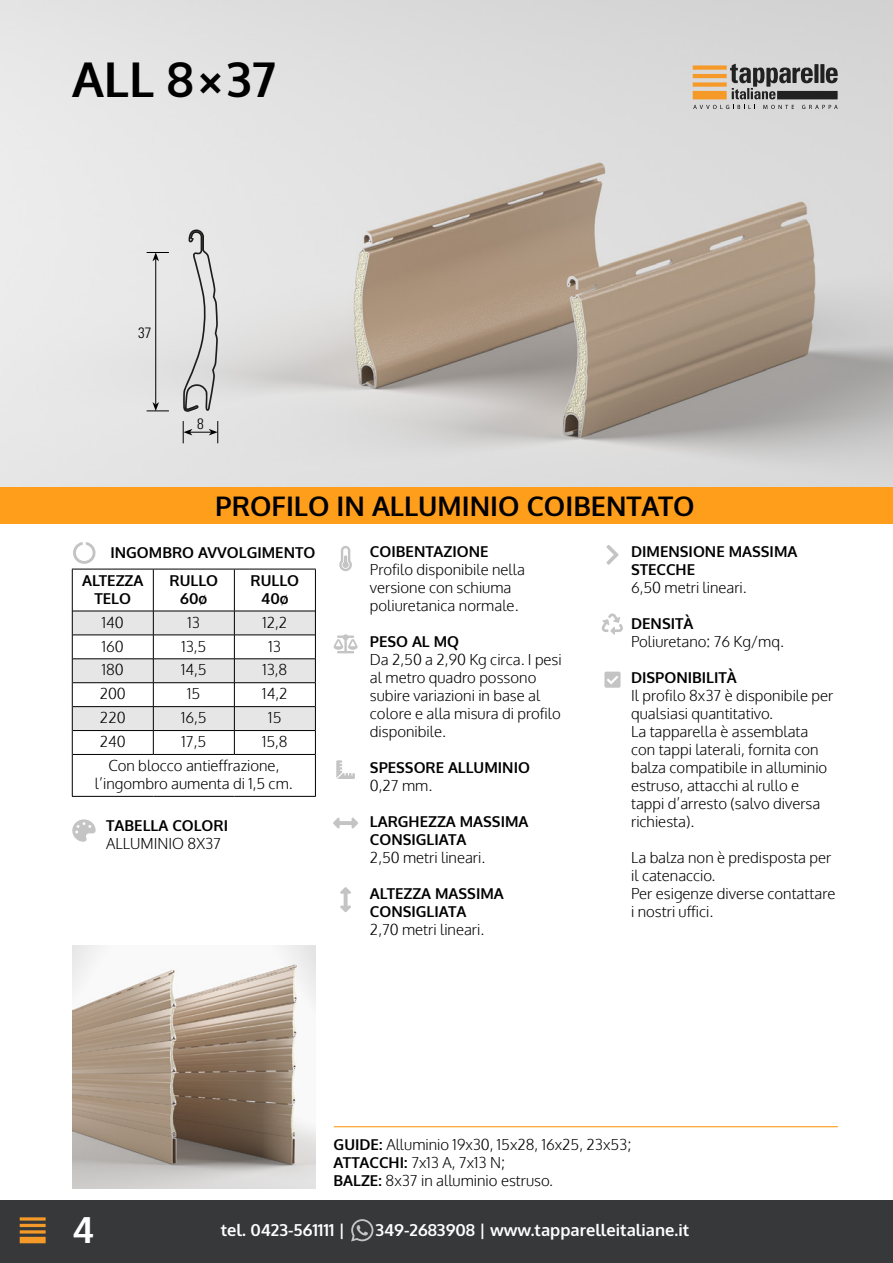
<style>
.page{position:relative;width:893px;height:1263px;background:#fff}
.page>*{position:absolute;margin:0;border:0;box-sizing:border-box;transform-origin:0 0}
.t1{font:700 48px "Oxygen";color:#000}
.t2{font:700 36px "Oxygen";color:#fff}
.t3{font:700 27px "Oxygen";color:#000}
.t4{font:700 16.5px "Oxygen";color:#fff}
.t5{font:300 15px/18px "Oxygen";color:#000}
.t6{font:700 15px/18px "Oxygen";color:#000}
.t7{font:300 condensed 15px "Univers";color:#000}
.s1{font-weight:700}
</style>
<div class="page">
<div style="left:0;top:1200px;width:893px;height:63px;background:#363839"></div>
<hr style="left:20px;top:1217px;width:26px;height:3px;background:#f59a28">
<hr style="left:20px;top:1224px;width:26px;height:3px;background:#f59a28">
<hr style="left:20px;top:1230px;width:26px;height:3px;background:#f59a28">
<div style="left:20px;top:1237px;width:26px;height:6px;background:#f59a28"></div>
<div style="left:0;top:487px;width:893px;height:37px;background:#ff9e1b"></div>
<svg style="left:339px;top:546px;width:13px;height:25px"></svg>
<svg style="left:334px;top:634px;width:24px;height:19px"></svg>
<svg style="left:336px;top:760px;width:19px;height:19px"></svg>
<svg style="left:333px;top:817px;width:25px;height:12px"></svg>
<svg style="left:340px;top:887px;width:11px;height:25px"></svg>
<svg style="left:606px;top:545px;width:13px;height:20px"></svg>
<svg style="left:601px;top:613px;width:22px;height:22px"></svg>
<svg style="left:73px;top:542px;width:23px;height:22px"></svg>
<svg style="left:604px;top:672px;width:17px;height:16px"></svg>
<svg style="left:72px;top:819px;width:24px;height:23px"></svg>
<hr style="left:334px;top:1126px;width:504px;height:1px;background:#ff9e1b">
<img style="left:0;top:0;width:893px;height:487px">
<img style="left:72px;top:945px;width:243px;height:243px">
<svg style="left:183px;top:229px;width:35px;height:183px;background:#cacac9"></svg>
<hr style="left:155px;top:259px;width:1px;height:145px;background:#000">
<svg style="left:147px;top:252px;width:22px;height:9px"></svg>
<svg style="left:147px;top:402px;width:22px;height:10px"></svg>
<svg style="left:183px;top:421px;width:35px;height:22px"></svg>
<svg style="left:351px;top:1219px;width:22px;height:22px"></svg>
<hr style="left:72px;top:569px;width:81px;height:1px;background:#000">
<hr style="left:72px;top:569px;width:1px;height:42px;background:#000">
<hr style="left:153px;top:569px;width:81px;height:1px;background:#000">
<hr style="left:234px;top:569px;width:82px;height:1px;background:#000">
<hr style="left:315px;top:569px;width:1px;height:42px;background:#000">
<hr style="left:72px;top:754px;width:1px;height:42px;background:#000">
<hr style="left:315px;top:754px;width:1px;height:42px;background:#000">
<hr style="left:72px;top:796px;width:81px;height:1px;background:#000">
<hr style="left:153px;top:796px;width:81px;height:1px;background:#000">
<hr style="left:234px;top:796px;width:82px;height:1px;background:#000">
<hr style="left:73px;top:754px;width:80px;height:1px;background:#000">
<hr style="left:153px;top:754px;width:81px;height:1px;background:#000">
<hr style="left:234px;top:754px;width:81px;height:1px;background:#000">
<hr style="left:153px;top:569px;width:1px;height:42px;background:#000">
<hr style="left:234px;top:569px;width:1px;height:42px;background:#000">
<svg style="left:72px;top:611px;width:244px;height:143px"></svg>
<div style="left:693px;top:65px;width:34px;height:5px;background:#f59a28"></div>
<hr style="left:693px;top:74px;width:34px;height:4px;background:#f59a28">
<div style="left:693px;top:82px;width:34px;height:5px;background:#f59a28"></div>
<div style="left:693px;top:91px;width:34px;height:8px;background:#f59a28"></div>
<svg style="left:693px;top:105px;width:62px;height:4px"></svg>
<svg style="left:763px;top:105px;width:31px;height:4px"></svg>
<svg style="left:802px;top:105px;width:36px;height:4px"></svg>
<svg style="left:814px;top:64px;width:4px;height:19px"></svg>
<svg style="left:820px;top:64px;width:4px;height:19px"></svg>
<svg style="left:826px;top:67px;width:12px;height:16px"></svg>
<svg style="left:730px;top:64px;width:83px;height:35px;background:#8c8c8c"></svg>
<div style="left:777px;top:91px;width:61px;height:8px;background:#212121"></div>
<h1 class="t1" style="left:72px;top:49px;width:205px">ALL 8×37</h1>
<p class="t7" style="left:138px;top:323px;width:15px">37</p>
<p class="t7" style="left:197px;top:415px;width:8px">8</p>
<h3 class="t3" style="left:215px;top:489px;width:481px">PROFILO IN ALLUMINIO COIBENTATO</h3>
<p class="t6" style="left:631px;top:543px;width:168px">DIMENSIONE MASSIMA<br>STECCHE</p>
<p class="t5" style="left:631px;top:579px;width:117px">6,50 metri lineari.</p>
<p class="t6" style="left:631px;top:615px;width:64px">DENSITÀ</p>
<p class="t5" style="left:631px;top:633px;width:154px">Poliuretano: 76 Kg/mq.</p>
<p class="t6" style="left:631px;top:669px;width:107px">DISPONIBILITÀ</p>
<p class="t5" style="left:631px;top:687px;width:204px">Il profilo 8x37 è disponibile per qualsiasi quantitativo.<br>La tapparella è assemblata con tappi laterali, fornita con balza compatibile in alluminio estruso, attacchi al rullo e tappi d’arresto (salvo diversa richiesta).</p>
<p class="t5" style="left:631px;top:849px;width:206px">La balza non è predisposta per il catenaccio.<br>Per esigenze diverse contattare i nostri uffici.</p>
<p class="t6" style="left:370px;top:543px;width:120px">COIBENTAZIONE</p>
<p class="t5" style="left:370px;top:561px;width:157px">Profilo disponibile nella versione con schiuma poliuretanica normale.</p>
<p class="t6" style="left:370px;top:633px;width:91px">PESO AL MQ</p>
<p class="t5" style="left:370px;top:651px;width:193px">Da 2,50 a 2,90 Kg circa. I pesi al metro quadro possono subire variazioni in base al colore e alla misura di profilo disponibile.</p>
<p class="t6" style="left:370px;top:759px;width:162px">SPESSORE ALLUMINIO</p>
<p class="t5" style="left:370px;top:777px;width:64px">0,27 mm.</p>
<p class="t6" style="left:370px;top:813px;width:160px">LARGHEZZA MASSIMA<br>CONSIGLIATA</p>
<p class="t5" style="left:370px;top:849px;width:117px">2,50 metri lineari.</p>
<p class="t6" style="left:370px;top:885px;width:135px">ALTEZZA MASSIMA<br>CONSIGLIATA</p>
<p class="t5" style="left:370px;top:921px;width:116px">2,70 metri lineari.</p>
<p class="t6" style="left:82px;top:539px;width:235px;line-height:28px;text-indent:28px">INGOMBRO AVVOLGIMENTO<br>ALTEZZA</p>
<p class="t6" style="left:95px;top:590px;width:38px">TELO</p>
<p class="t6" style="left:170px;top:572px;width:50px;text-align:center">RULLO<br>60ø</p>
<p class="t6" style="left:251px;top:572px;width:50px;text-align:center">RULLO<br>40ø</p>
<p class="t5" style="left:102px;top:614px;width:24px">140</p>
<p class="t5" style="left:188px;top:614px;width:14px">13</p>
<p class="t5" style="left:262px;top:614px;width:26px">12,2</p>
<p class="t5" style="left:102px;top:638px;width:24px">160</p>
<p class="t5" style="left:181px;top:638px;width:26px">13,5</p>
<p class="t5" style="left:269px;top:638px;width:14px">13</p>
<p class="t5" style="left:102px;top:661px;width:24px">180</p>
<p class="t5" style="left:181px;top:661px;width:27px">14,5</p>
<p class="t5" style="left:262px;top:661px;width:26px">13,8</p>
<p class="t5" style="left:100px;top:685px;width:28px">200</p>
<p class="t5" style="left:187px;top:685px;width:15px">15</p>
<p class="t5" style="left:262px;top:685px;width:27px">14,2</p>
<p class="t5" style="left:100px;top:709px;width:27px">220</p>
<p class="t5" style="left:181px;top:709px;width:27px">16,5</p>
<p class="t5" style="left:268px;top:709px;width:15px">15</p>
<p class="t5" style="left:100px;top:733px;width:28px">240</p>
<p class="t5" style="left:182px;top:733px;width:26px">17,5</p>
<p class="t5" style="left:108px;top:730px;width:181px;line-height:23.9px;text-indent:154px">15,8<br>Con blocco antieffrazione,</p>
<p class="t5" style="left:95px;top:775px;width:199px">l’ingombro aumenta di 1,5 cm.</p>
<p class="t6" style="left:106px;top:817px;width:123px">TABELLA COLORI</p>
<p class="t5" style="left:106px;top:835px;width:116px">ALLUMINIO 8X37</p>
<p class="t5" style="left:334px;top:1136px;width:299px"><span class="s1">GUIDE:</span> Alluminio 19x30, 15x28, 16x25, 23x53;<br><span class="s1">ATTACCHI:</span> 7x13 A, 7x13 N;<br><span class="s1">BALZE:</span> 8x37 in alluminio estruso.</p>
<h2 class="t2" style="left:72px;top:1207px;width:24px">4</h2>
<p class="t4" style="left:221px;top:1220px;width:126px">tel. 0423-561111 |</p>
<p class="t4" style="left:375px;top:1220px;width:315px">349-2683908 | www.tapparelleitaliane.it</p>
</div>
